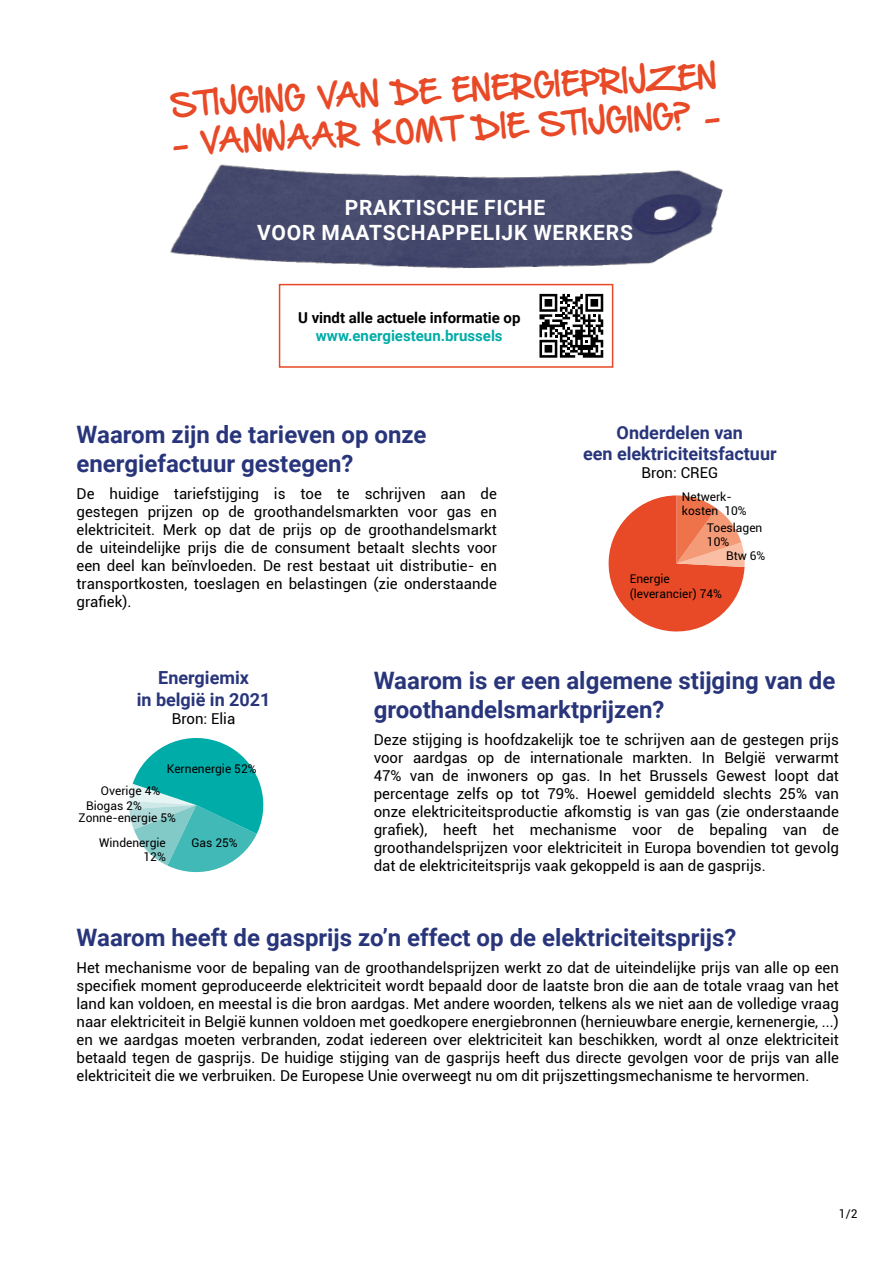
<style>
.page{position:relative;width:893px;height:1263px;background:#fff}
.page>*{position:absolute;margin:0;border:0;box-sizing:border-box;transform-origin:0 0}
.t1{font:27px "Hand Of Sean Demo";color:#e84926}
.t2{font:700 24px/28.8px "Roboto";color:#28357b}
.t3{font:700 21px/25.2px "Roboto";letter-spacing:.035em;color:#fff;text-align:center}
.t4{font:700 18px/21.6px "Roboto";color:#28357b;text-align:center}
.t5{font:15px/18px "Roboto";color:#000;text-align:justify}
.t6{font:700 15px "Roboto";color:#000}
.t7{font:700 15px "Roboto";color:#00aca8}
.t8{font:12px/14.4px "Roboto";color:#000}
</style>
<div class="page">
<img style="left:170px;top:164px;width:553px;height:153px">
<svg style="left:608px;top:495px;width:137px;height:137px"></svg>
<svg style="left:539px;top:294px;width:64px;height:64px"></svg>
<div style="left:279px;top:284px;width:334px;height:84px;border:2px solid #e84926"></div>
<svg style="left:129px;top:738px;width:135px;height:135px"></svg>
<h1 class="t1" style="left:171px;top:86px;width:548px;rotate:-3deg">STIJGING VAN DE ENERGIEPRIJZEN</h1>
<h1 class="t1" style="left:172px;top:125px;width:550px;rotate:-3deg">- VANWAAR KOMT DIE STIJGING? -</h1>
<h3 class="t3" style="left:257px;top:196px;width:377px">PRAKTISCHE FICHE<br>VOOR MAATSCHAPPELIJK WERKERS</h3>
<p class="t6" style="left:298px;top:312px;width:224px">U vindt alle actuele informatie op</p>
<p class="t7" style="left:316px;top:330px;width:188px">www.energiesteun.brussels</p>
<h2 class="t2" style="left:77px;top:422px;width:352px">Waarom zijn de tarieven op onze energiefactuur gestegen?</h2>
<p class="t5" style="left:77px;top:485px;width:422px">De huidige tariefstijging is toe te schrijven aan de gestegen prijzen op de groothandelsmarkten voor gas en elektriciteit. Merk op dat de prijs op de groothandelsmarkt de uiteindelijke prijs die de consument betaalt slechts voor een deel kan beïnvloeden. De rest bestaat uit distributie- en transportkosten, toeslagen en belastingen (zie onderstaande grafiek).</p>
<p class="t4" style="left:583px;top:423px;width:195px">Onderdelen van<br>een elektriciteitsfactuur</p>
<p class="t5" style="left:641px;top:465px;width:78px">Bron: CREG</p>
<p class="t8" style="left:682px;top:490px;width:66px">Netwerk&shy;kosten 10%</p>
<p class="t8" style="left:726px;top:550px;width:41px">Btw 6%</p>
<p class="t8" style="left:707px;top:521px;width:57px">Toeslagen<br>10%</p>
<p class="t8" style="left:630px;top:572px;width:94px">Energie (leverancier) 74%</p>
<p class="t4" style="left:137px;top:669px;width:135px">Energiemix<br>in belgië in 2021</p>
<p class="t5" style="left:172px;top:711px;width:65px">Bron: Elia</p>
<p class="t8" style="left:101px;top:784px;width:61px">Overige 4%</p>
<p class="t8" style="left:167px;top:763px;width:91px">Kernenergie 52%</p>
<p class="t8" style="left:86px;top:799px;width:57px">Biogas 2%</p>
<p class="t8" style="left:79px;top:811px;width:99px">Zonne-energie 5%</p>
<p class="t8" style="left:99px;top:836px;width:68px;text-align:right">Windenergie<br>12%</p>
<p class="t8" style="left:191px;top:836px;width:48px">Gas 25%</p>
<h2 class="t2" style="left:374px;top:668px;width:463px">Waarom is er een algemene stijging van de groothandelsmarktprijzen?</h2>
<p class="t5" style="left:374px;top:731px;width:467px">Deze stijging is hoofdzakelijk toe te schrijven aan de gestegen prijs voor aardgas op de internationale markten. In België verwarmt 47% van de inwoners op gas. In het Brussels Gewest loopt dat percentage zelfs op tot 79%. Hoewel gemiddeld slechts 25% van onze elektriciteitsproductie afkomstig is van gas (zie onderstaande grafiek), heeft het mechanisme voor de bepaling van de groothandelsprijzen voor elektriciteit in Europa bovendien tot gevolg dat de elektriciteitsprijs vaak gekoppeld is aan de gasprijs.</p>
<h2 class="t2" style="left:77px;top:925px;width:661px">Waarom heeft de gasprijs zo’n effect op de elektriciteitsprijs?</h2>
<p class="t5" style="left:77px;top:959px;width:764px">Het mechanisme voor de bepaling van de groothandelsprijzen werkt zo dat de uiteindelijke prijs van alle op een specifiek moment geproduceerde elektriciteit wordt bepaald door de laatste bron die aan de totale vraag van het land kan voldoen, en meestal is die bron aardgas. Met andere woorden, telkens als we niet aan de volledige vraag naar elektriciteit in België kunnen voldoen met goedkopere energiebronnen (hernieuwbare energie, kernenergie, ...) en we aardgas moeten verbranden, zodat iedereen over elektriciteit kan beschikken, wordt al onze elektriciteit betaald tegen de gasprijs. De huidige stijging van de gasprijs heeft dus directe gevolgen voor de prijs van alle elektriciteit die we verbruiken. De Europese Unie overweegt nu om dit prijszettingsmechanisme te hervormen.</p>
<p class="t8" style="left:839px;top:1207px;width:20px">1/2</p>
</div>
